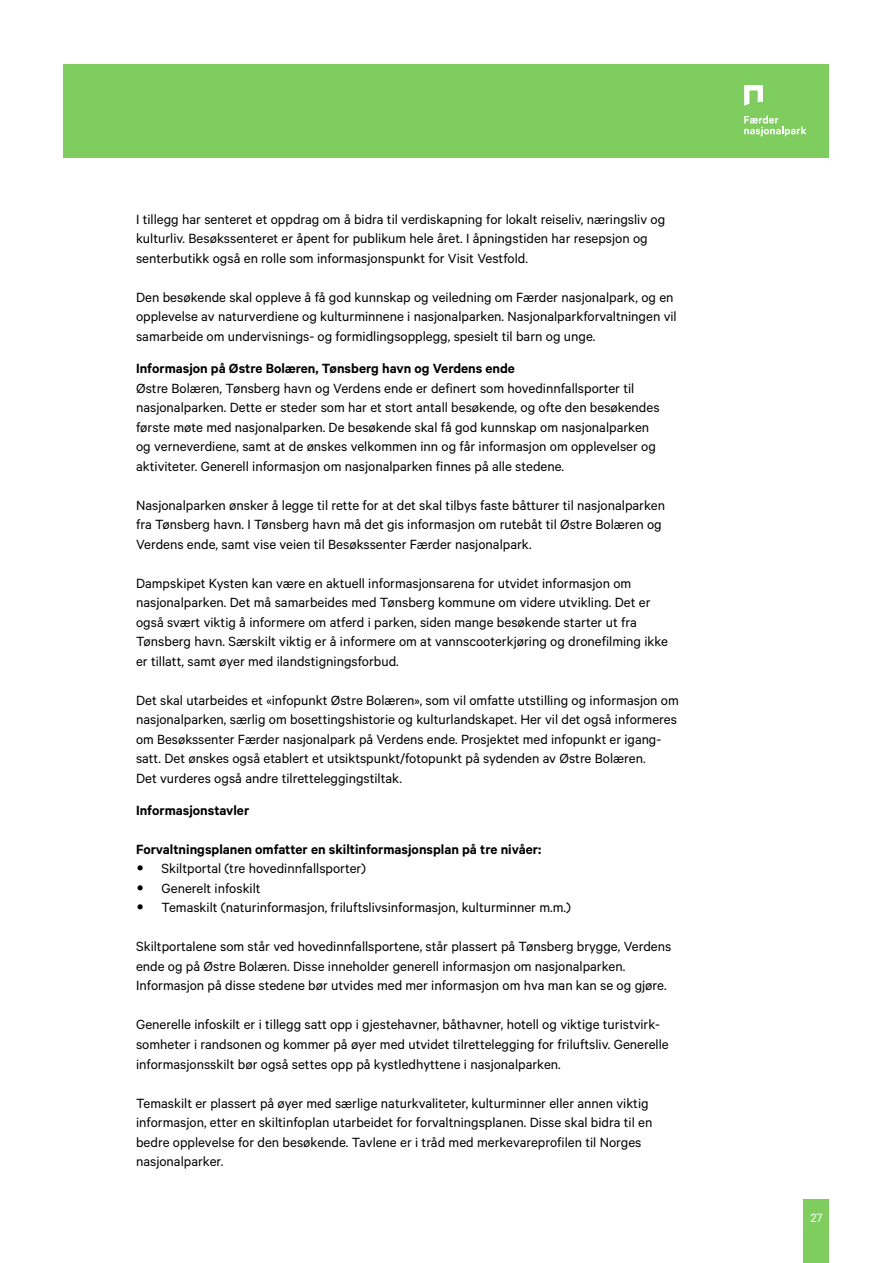
<style>
.page{position:relative;width:893px;height:1263px;background:#fff}
.page>*{position:absolute;margin:0;border:0;box-sizing:border-box;transform-origin:0 0}
.t1{font:15px/19.5px "Calibre";color:#000}
.t2{font:600 15px "Calibre";color:#000}
.t3{font:13.5px "Calibre";color:#fff}
.s1{font-family:"Calibri";font-size:16.5px}
</style>
<div class="page">
<div style="left:804px;top:1199px;width:25px;height:64px;background:#7fcd5e"></div>
<div style="left:64px;top:64px;width:765px;height:93px;background:#7fcd5e"></div>
<svg style="left:744px;top:116px;width:62px;height:20px"></svg>
<svg style="left:744px;top:85px;width:19px;height:21px"></svg>
<p class="t1" style="left:136px;top:209px;width:531px">I tillegg har senteret et oppdrag om å bidra til verdiskapning for lokalt reiseliv, næringsliv og kulturliv. Besøkssenteret er åpent for publikum hele året. I åpningstiden har resepsjon og senterbutikk også en rolle som informasjonspunkt for Visit Vestfold.</p>
<p class="t1" style="left:136px;top:287px;width:542px">Den besøkende skal oppleve å få god kunnskap og veiledning om Færder nasjonalpark, og en opplevelse av naturverdiene og kulturminnene i nasjonalparken. Nasjonalparkforvaltningen vil samarbeide om undervisnings- og formidlingsopplegg, spesielt til barn og unge.</p>
<p class="t2" style="left:136px;top:360px;width:380px">Informasjon på Østre Bolæren, Tønsberg havn og Verdens ende</p>
<p class="t1" style="left:136px;top:378px;width:525px">Østre Bolæren, Tønsberg havn og Verdens ende er definert som hovedinnfallsporter til nasjonalparken. Dette er steder som har et stort antall besøkende, og ofte den besøkendes første møte med nasjonalparken. De besøkende skal få god kunnskap om nasjonalparken og verneverdiene, samt at de ønskes velkommen inn og får informasjon om opplevelser og aktiviteter. Generell informasjon om nasjonalparken finnes på alle stedene.</p>
<p class="t1" style="left:136px;top:495px;width:530px">Nasjonalparken ønsker å legge til rette for at det skal tilbys faste båtturer til nasjonalparken fra Tønsberg havn. I Tønsberg havn må det gis informasjon om rutebåt til Østre Bolæren og<br>Verdens ende, samt vise veien til Besøkssenter Færder nasjonalpark.</p>
<p class="t1" style="left:136px;top:573px;width:534px">Dampskipet Kysten kan være en aktuell informasjonsarena for utvidet informasjon om nasjonalparken. Det må samarbeides med Tønsberg kommune om videre utvikling. Det er også svært viktig å informere om atferd i parken, siden mange besøkende starter ut fra Tønsberg havn. Særskilt viktig er å informere om at vannscooterkjøring og dronefilming ikke er tillatt, samt øyer med ilandstigningsforbud.</p>
<p class="t1" style="left:136px;top:690px;width:544px">Det skal utarbeides et «infopunkt Østre Bolæren», som vil omfatte utstilling og informasjon om nasjonalparken, særlig om bosettingshistorie og kulturlandskapet. Her vil det også informeres om Besøkssenter Færder nasjonalpark på Verdens ende. Prosjektet med infopunkt er igang&shy;satt. Det ønskes også etablert et utsiktspunkt/fotopunkt på sydenden av Østre Bolæren.<br>Det vurderes også andre tilretteleggingstiltak.</p>
<p class="t2" style="left:136px;top:801px;width:115px">Informasjonstavler</p>
<p class="t2" style="left:136px;top:840px;width:407px">Forvaltningsplanen omfatter en skiltinformasjonsplan på tre nivåer:</p>
<p class="t1" style="left:136px;top:858px;width:231px"><span class="s1">•</span> Skiltportal (tre hovedinnfallsporter)</p>
<p class="t1" style="left:136px;top:878px;width:126px"><span class="s1">•</span> Generelt infoskilt</p>
<p class="t1" style="left:136px;top:897px;width:436px"><span class="s1">•</span> Temaskilt (naturinformasjon, friluftslivsinformasjon, kulturminner m.m.)</p>
<p class="t1" style="left:136px;top:936px;width:537px">Skiltportalene som står ved hovedinnfallsportene, står plassert på Tønsberg brygge, Verdens ende og på Østre Bolæren. Disse inneholder generell informasjon om nasjonalparken.<br>Informasjon på disse stedene bør utvides med mer informasjon om hva man kan se og gjøre.</p>
<p class="t1" style="left:136px;top:1014px;width:534px">Generelle infoskilt er i tillegg satt opp i gjestehavner, båthavner, hotell og viktige turistvirk&shy;somheter i randsonen og kommer på øyer med utvidet tilrettelegging for friluftsliv. Generelle informasjonsskilt bør også settes opp på kystledhyttene i nasjonalparken.</p>
<p class="t1" style="left:136px;top:1092px;width:518px">Temaskilt er plassert på øyer med særlige naturkvaliteter, kulturminner eller annen viktig informasjon, etter en skiltinfoplan utarbeidet for forvaltningsplanen. Disse skal bidra til en bedre opplevelse for den besøkende. Tavlene er i tråd med merkevareprofilen til Norges nasjonalparker.</p>
<p class="t3" style="left:810px;top:1210px;width:14px">27</p>
</div>
